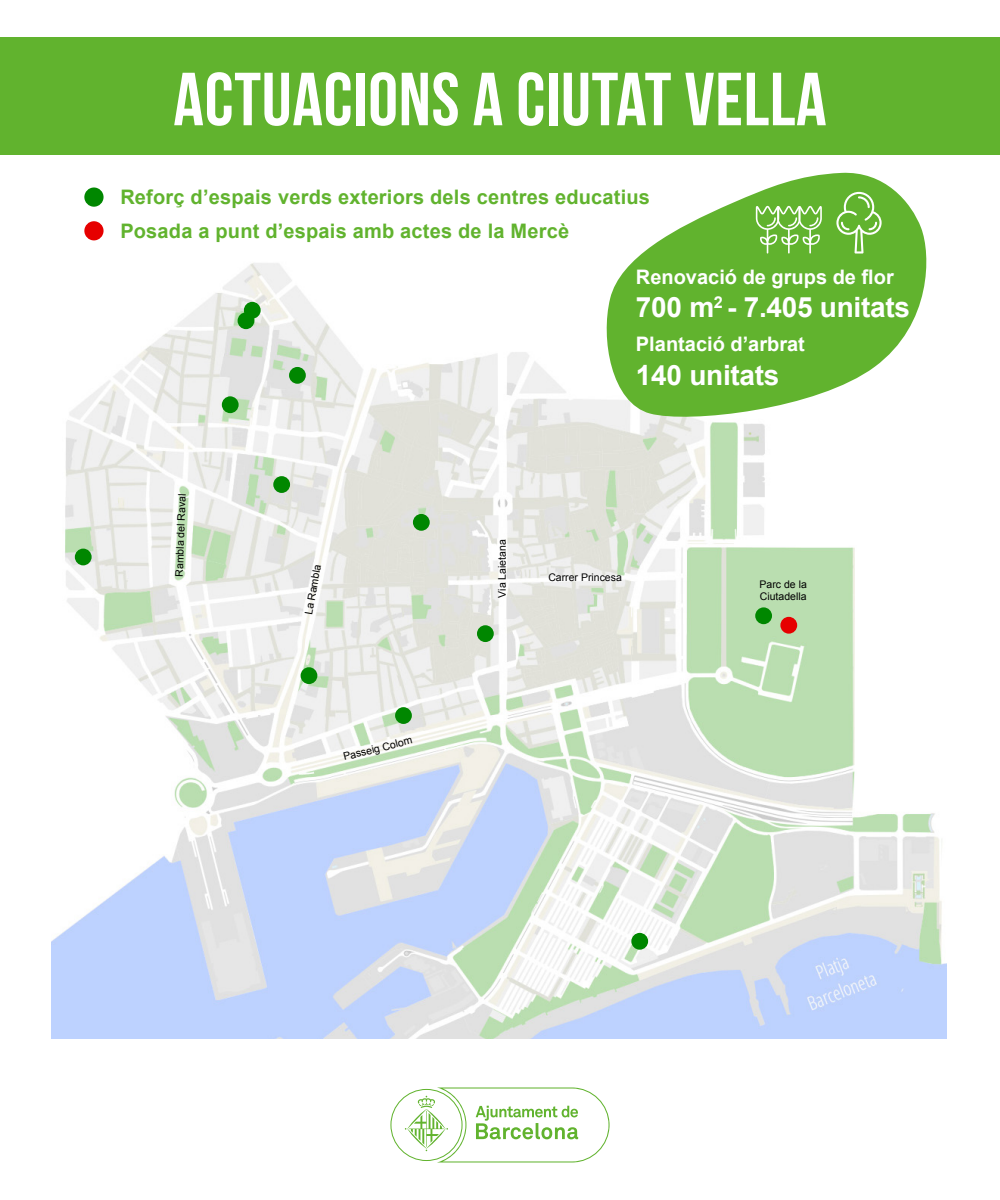
<style>
.page{position:relative;width:1000px;height:1200px;background:#fff}
.page>*{position:absolute;margin:0;border:0;box-sizing:border-box;transform-origin:0 0}
.t1{font:700 75px "Bebas Neue";letter-spacing:.01em;color:#fff}
.t2{font:700 28px "Arial";letter-spacing:-.01em;color:#fff}
.t3{font:700 20px/34px "Arial";letter-spacing:.01em;color:#61b32e}
.t4{font:700 20px "Arial";color:#fff}
.t5{font:10.5px/12.6px "Arial";color:#000}
</style>
<div class="page">
<img style="left:52px;top:263px;width:894px;height:776px">
<div style="left:631px;top:933px;width:17px;height:17px;background:#008700;border-radius:50%"></div>
<div style="left:477px;top:625px;width:17px;height:17px;background:#008700;border-radius:50%"></div>
<div style="left:244px;top:302px;width:17px;height:17px;background:#008700;border-radius:50%"></div>
<div style="left:755px;top:607px;width:17px;height:17px;background:#008700;border-radius:50%"></div>
<div style="left:301px;top:667px;width:16px;height:17px;background:#008700;border-radius:50%"></div>
<div style="left:75px;top:549px;width:17px;height:16px;background:#008700;border-radius:50%"></div>
<div style="left:289px;top:367px;width:17px;height:17px;background:#008700;border-radius:50%"></div>
<div style="left:222px;top:396px;width:17px;height:17px;background:#008700;border-radius:50%"></div>
<div style="left:238px;top:312px;width:16px;height:17px;background:#008700;border-radius:50%"></div>
<div style="left:395px;top:707px;width:17px;height:17px;background:#008700;border-radius:50%"></div>
<div style="left:273px;top:476px;width:17px;height:17px;background:#008700;border-radius:50%"></div>
<div style="left:413px;top:514px;width:17px;height:17px;background:#008700;border-radius:50%"></div>
<div style="left:780px;top:617px;width:17px;height:17px;background:#e60000;border-radius:50%"></div>
<div style="left:0;top:38px;width:1000px;height:118px;background:#61b32e"></div>
<div style="left:84px;top:188px;width:20px;height:19px;background:#008700;border-radius:50%"></div>
<div style="left:84px;top:221px;width:20px;height:19px;background:#e60000;border-radius:50%"></div>
<svg style="left:390px;top:1088px;width:220px;height:75px"></svg>
<svg style="left:600px;top:172px;width:332px;height:252px;fill:#61b32e"></svg>
<svg style="left:836px;top:192px;width:46px;height:62px;background:#7ec155"></svg>
<svg style="left:756px;top:206px;width:66px;height:48px;background:#87c561"></svg>
<h1 class="t1" style="left:173px;top:58px;width:655px">ACTUACIONS A CIUTAT VELLA</h1>
<p class="t3" style="left:120px;top:181px;width:531px">Reforç d’espais verds exteriors dels centres educatius<br>Posada a punt d’espais amb actes de la Mercè</p>
<p class="t5" style="left:173px;top:576px;width:84px;rotate:-88deg">Rambla del Raval</p>
<p class="t5" style="left:303px;top:613px;width:52px;rotate:-80deg">La Rambla</p>
<p class="t5" style="left:342px;top:751px;width:72px;rotate:-14deg">Passeig Colom</p>
<p class="t4" style="left:636px;top:264px;width:259px">Renovació de grups de flor</p>
<h2 class="t2" style="left:636px;top:289px;width:276px">700 m<sup>2</sup> - 7.405 unitats</h2>
<p class="t4" style="left:636px;top:331px;width:170px">Plantació d’arbrat</p>
<h2 class="t2" style="left:636px;top:357px;width:145px">140 unitats</h2>
<p class="t5" style="left:496px;top:598px;width:60px;rotate:-90deg">Via Laietana</p>
<p class="t5" style="left:548px;top:572px;width:75px">Carrer Princesa</p>
<p class="t5" style="left:760px;top:578px;width:49px">Parc de la<br>Ciutadella</p>
</div>
